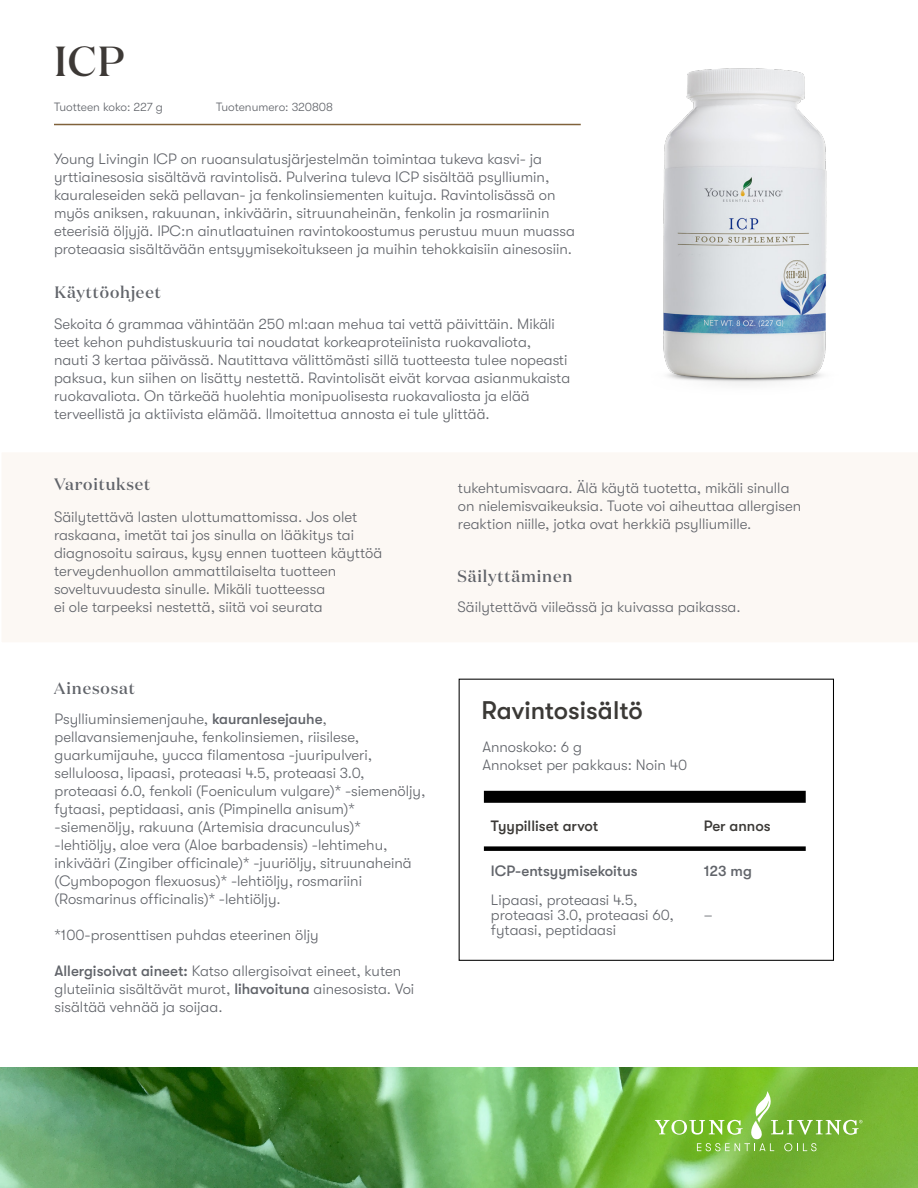
<style>
.page{position:relative;width:918px;height:1188px;background:#fff}
.page>*{position:absolute;margin:0;border:0;box-sizing:border-box;transform-origin:0 0}
.t1{font:500 42px "Domaine Display";color:#3d3936}
.t2{font:500 25.5px "GT Walsheim Pro";color:#3b3936}
.t3{font:500 16.5px "Domaine Display";letter-spacing:.05em;color:#61646a}
.t4{font:300 15px/18px "GT Walsheim Pro";color:#61646a}
.t5{font:500 15px "GT Walsheim Pro";color:#61646a}
.t6{font:500 15px "GT Walsheim Pro";color:#3b3936}
.t7{font:300 12px "GT Walsheim Pro";color:#61646a}
.s1{font-weight:500}
</style>
<div class="page">
<div style="left:2px;top:453px;width:916px;height:189px;background:#fcf8f4"></div>
<hr style="left:54px;top:124px;width:527px;height:1px;background:#80623b">
<img style="left:0;top:1067px;width:918px;height:121px">
<div style="left:459px;top:679px;width:375px;height:282px;border:1px solid #000"></div>
<div style="left:484px;top:791px;width:322px;height:12px;background:#000"></div>
<div style="left:484px;top:846px;width:322px;height:5px;background:#000"></div>
<svg style="left:655px;top:1091px;width:207px;height:60px;background:#82be42"></svg>
<img style="left:550px;top:68px;width:277px;height:317px">
<h1 class="t1" style="left:54px;top:34px;width:72px">ICP</h1>
<p class="t7" style="left:54px;top:100px;width:110px">Tuotteen koko: 227 g</p>
<p class="t7" style="left:216px;top:100px;width:119px">Tuotenumero: 320808</p>
<p class="t4" style="left:54px;top:150px;width:522px">Young Livingin ICP on ruoansulatusjärjestelmän toimintaa tukeva kasvi- ja yrttiainesosia sisältävä ravintolisä. Pulverina tuleva ICP sisältää psylliumin, kauraleseiden sekä pellavan- ja fenkolinsiementen kuituja. Ravintolisässä on myös aniksen, rakuunan, inkiväärin, sitruunaheinän, fenkolin ja rosmariinin eteerisiä öljyjä. IPC:n ainutlaatuinen ravintokoostumus perustuu muun muassa proteaasia sisältävään entsyymisekoitukseen ja muihin tehokkaisiin ainesosiin.</p>
<p class="t3" style="left:55px;top:282px;width:108px">Käyttöohjeet</p>
<p class="t4" style="left:54px;top:315px;width:518px">Sekoita 6 grammaa vähintään 250 ml:aan mehua tai vettä päivittäin. Mikäli teet kehon puhdistuskuuria tai noudatat korkeaproteiinista ruokavaliota,<br>nauti 3 kertaa päivässä. Nautittava välittömästi sillä tuotteesta tulee nopeasti paksua, kun siihen on lisätty nestettä. Ravintolisät eivät korvaa asianmukaista ruokavaliota. On tärkeää huolehtia monipuolisesta ruokavaliosta ja elää terveellistä ja aktiivista elämää. Ilmoitettua annosta ei tule ylittää.</p>
<p class="t3" style="left:54px;top:474px;width:98px">Varoitukset</p>
<p class="t4" style="left:54px;top:508px;width:330px">Säilytettävä lasten ulottumattomissa. Jos olet raskaana, imetät tai jos sinulla on lääkitys tai diagnosoitu sairaus, kysy ennen tuotteen käyttöä terveydenhuollon ammattilaiselta tuotteen soveltuvuudesta sinulle. Mikäli tuotteessa<br>ei ole tarpeeksi nestettä, siitä voi seurata</p>
<p class="t3" style="left:54px;top:677px;width:82px">Ainesosat</p>
<p class="t4" style="left:55px;top:710px;width:372px">Psylliuminsiemenjauhe, <span class="s1">kauranlesejauhe</span>, pellavansiemenjauhe, fenkolinsiemen, riisilese, guarkumijauhe, yucca filamentosa -juuripulveri, selluloosa, lipaasi, proteaasi 4.5, proteaasi 3.0, proteaasi 6.0, fenkoli (Foeniculum vulgare)* -siemenöljy, fytaasi, peptidaasi, anis (Pimpinella anisum)* -siemenöljy, rakuuna (Artemisia dracunculus)* -lehtiöljy, aloe vera (Aloe barbadensis) -lehtimehu, inkivääri (Zingiber officinale)* -juuriöljy, sitruunaheinä (Cymbopogon flexuosus)* -lehtiöljy, rosmariini (Rosmarinus officinalis)* -lehtiöljy.</p>
<p class="t4" style="left:55px;top:926px;width:266px">*100-prosenttisen puhdas eteerinen öljy</p>
<p class="t4" style="left:55px;top:962px;width:361px"><span class="s1">Allergisoivat aineet:</span> Katso allergisoivat eineet, kuten gluteiinia sisältävät murot, <span class="s1">lihavoituna</span> ainesosista. Voi sisältää vehnää ja soijaa.</p>
<p class="t4" style="left:458px;top:479px;width:345px">tukehtumisvaara. Älä käytä tuotetta, mikäli sinulla on nielemisvaikeuksia. Tuote voi aiheuttaa allergisen reaktion niille, jotka ovat herkkiä psylliumille.</p>
<p class="t3" style="left:458px;top:566px;width:116px">Säilyttäminen</p>
<p class="t4" style="left:458px;top:598px;width:285px">Säilytettävä viileässä ja kuivassa paikassa.</p>
<h2 class="t2" style="left:482px;top:696px;width:163px">Ravintosisältö</h2>
<p class="t4" style="left:482px;top:738px;width:206px">Annoskoko: 6 g<br>Annokset per pakkaus: Noin 40</p>
<p class="t6" style="left:491px;top:817px;width:109px">Tyypilliset arvot</p>
<p class="t6" style="left:704px;top:817px;width:69px">Per annos</p>
<p class="t5" style="left:491px;top:863px;width:148px">ICP-entsyymisekoitus</p>
<p class="t5" style="left:704px;top:863px;width:50px">123 mg</p>
<p class="t4" style="left:491px;top:893px;width:184px;line-height:15px">Lipaasi, proteaasi 4.5, proteaasi 3.0, proteaasi 60, fytaasi, peptidaasi</p>
<p class="t4" style="left:704px;top:906px;width:10px">–</p>
</div>
